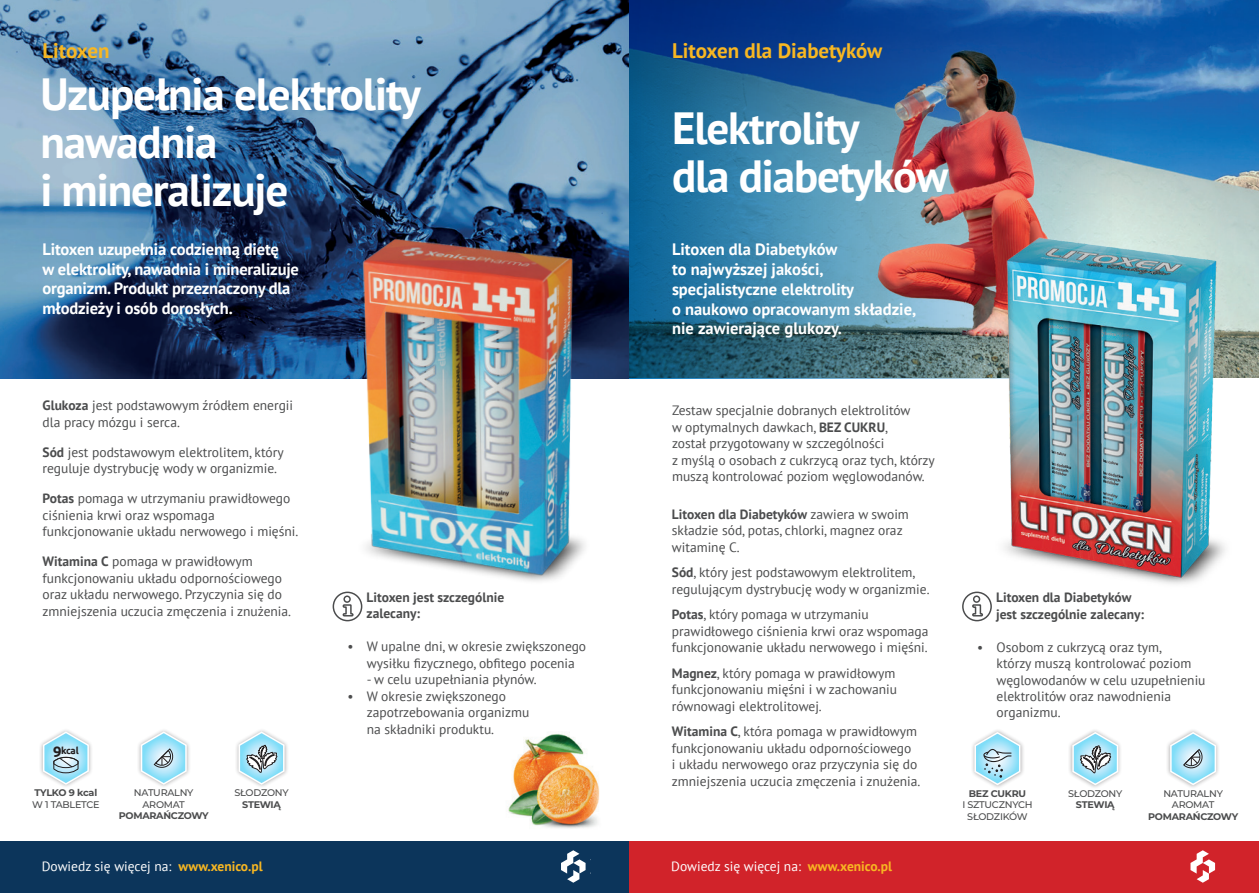
<style>
.page{position:relative;width:1259px;height:893px;background:#fff}
.page>*{position:absolute;margin:0;border:0;box-sizing:border-box;transform-origin:0 0}
.t1{font:700 45px/48px "PT Sans";letter-spacing:-.025em;color:#fff}
.t2{font:700 21px "PT Sans";color:#f8b722}
.t3{font:700 16.5px/19.8px "PT Sans";letter-spacing:-.01em;color:#fff}
.t4{font:13.5px/16.5px "PT Sans";color:#4b4c4d}
.t5{font:700 13.5px/16.5px "PT Sans";color:#4b4c4d}
.t6{font:13.5px "PT Sans";color:#fff}
.t7{font:500 9.6px/11.6px "Montserrat";letter-spacing:-.025em;color:#4b4c4d;text-align:center}
.t8{font:700 9.6px/11.6px "Montserrat";letter-spacing:-.025em;color:#4b4c4d}
.t9{font:700 9.6px "Ubuntu";color:#231f20}
.s1{font-weight:700}
.s2{font-size:15px}
.s3{font-weight:500}
.s4{font-weight:700;color:#f8b722}
</style>
<div class="page">
<img style="left:0;top:0;width:629px;height:378px">
<img style="left:508px;top:734px;width:92px;height:95px">
<div style="left:0;top:841px;width:629px;height:52px;background:#0c355b"></div>
<svg style="left:561px;top:850px;width:24px;height:33px"></svg>
<svg style="left:332px;top:598px;width:31px;height:24px"></svg>
<div style="left:136px;top:727px;width:55px;height:62px;background:#231f20;opacity:.75"></div>
<svg style="left:139px;top:730px;width:48px;height:56px"></svg>
<div style="left:38px;top:727px;width:55px;height:62px;background:#231f20;opacity:.75"></div>
<svg style="left:42px;top:730px;width:48px;height:56px"></svg>
<div style="left:234px;top:727px;width:55px;height:62px;background:#231f20;opacity:.75"></div>
<svg style="left:237px;top:730px;width:48px;height:56px"></svg>
<img style="left:293px;top:229px;width:336px;height:369px">
<div style="left:629px;top:841px;width:630px;height:52px;background:#d1232a"></div>
<svg style="left:1190px;top:850px;width:25px;height:33px"></svg>
<div style="left:1165px;top:728px;width:55px;height:61px;background:#231f20;opacity:.75"></div>
<svg style="left:1168px;top:731px;width:49px;height:55px"></svg>
<svg style="left:962px;top:598px;width:30px;height:24px"></svg>
<div style="left:969px;top:728px;width:56px;height:61px;background:#231f20;opacity:.75"></div>
<svg style="left:973px;top:731px;width:48px;height:55px"></svg>
<div style="left:1067px;top:728px;width:55px;height:61px;background:#231f20;opacity:.75"></div>
<svg style="left:1071px;top:731px;width:48px;height:55px"></svg>
<img style="left:629px;top:0;width:630px;height:377px">
<img style="left:933px;top:230px;width:326px;height:368px">
<p class="t2" style="left:43px;top:37px;width:69px">Litoxen</p>
<h2 class="t2" style="left:672px;top:37px;width:212px">Litoxen dla Diabetyków</h2>
<p class="t1" style="left:40px;top:69px;width:382px">Uzupełnia elektrolity nawadnia<br>i mineralizuje</p>
<h1 class="t1" style="left:672px;top:103px;width:278px">Elektrolity<br>dla diabetyków</h1>
<p class="t3" style="left:43px;top:239px;width:258px">Litoxen uzupełnia codzienną dietę<br>w elektrolity, nawadnia i mineralizuje organizm. Produkt przeznaczony dla młodzieży i osób dorosłych.</p>
<p class="t3" style="left:672px;top:239px;width:246px">Litoxen dla Diabetyków<br>to najwyższej jakości, specjalistyczne elektrolity<br>o naukowo opracowanym składzie, nie zawierające glukozy.</p>
<p class="t4" style="left:43px;top:397px;width:252px"><span class="s1">Glukoza</span> jest podstawowym źródłem energii dla pracy mózgu i serca.</p>
<p class="t4" style="left:43px;top:443px;width:243px"><span class="s1">Sód</span> jest podstawowym elektrolitem, który reguluje dystrybucję wody w organizmie.</p>
<p class="t4" style="left:43px;top:490px;width:257px"><span class="s1">Potas</span> pomaga w utrzymaniu prawidłowego ciśnienia krwi oraz wspomaga funkcjonowanie układu nerwowego i mięśni.</p>
<p class="t4" style="left:43px;top:553px;width:250px"><span class="s1">Witamina C</span> pomaga w prawidłowym funkcjonowaniu układu odpornościowego oraz układu nerwowego. Przyczynia się do zmniejszenia uczucia zmęczenia i znużenia.</p>
<p class="t9" style="left:53px;top:744px;width:27px"><span class="s2">9</span>kcal</p>
<p class="t8" style="left:32px;top:787px;width:69px">TYLKO 9 kcal<br><span class="s3">W 1 TABLETCE</span></p>
<p class="t7" style="left:119px;top:787px;width:92px">NATURALNY<br>AROMAT<br><span class="s1">POMARAŃCZOWY</span></p>
<p class="t7" style="left:234px;top:787px;width:56px">SŁODZONY<br><span class="s1">STEWIĄ</span></p>
<p class="t5" style="left:367px;top:589px;width:139px">Litoxen jest szczególnie zalecany:</p>
<p class="t4" style="left:367px;top:638px;width:221px;text-indent:-19px">• W upalne dni, w okresie zwiększonego wysiłku fizycznego, obfitego pocenia</p>
<p class="t4" style="left:367px;top:671px;width:171px">- w celu uzupełniania płynów.</p>
<p class="t4" style="left:367px;top:688px;width:164px;text-indent:-19px">• W okresie zwiększonego zapotrzebowania organizmu na składniki produktu.</p>
<p class="t4" style="left:672px;top:402px;width:264px">Zestaw specjalnie dobranych elektrolitów<br>w optymalnych dawkach, <span class="s1">BEZ CUKRU</span>,<br>został przygotowany w szczególności<br>z myślą o osobach z cukrzycą oraz tych, którzy muszą kontrolować poziom węglowodanów.</p>
<p class="t4" style="left:672px;top:505px;width:238px"><span class="s1">Litoxen dla Diabetyków</span> zawiera w swoim składzie sód, potas, chlorki, magnez oraz witaminę C.</p>
<p class="t4" style="left:672px;top:564px;width:259px"><span class="s1">Sód</span>, który jest podstawowym elektrolitem, regulującym dystrybucję wody w organizmie.</p>
<p class="t4" style="left:672px;top:606px;width:258px"><span class="s1">Potas</span>, który pomaga w utrzymaniu prawidłowego ciśnienia krwi oraz wspomaga funkcjonowanie układu nerwowego i mięśni.</p>
<p class="t4" style="left:672px;top:664px;width:227px"><span class="s1">Magnez</span>, który pomaga w prawidłowym funkcjonowaniu mięśni i w zachowaniu równowagi elektrolitowej.</p>
<p class="t4" style="left:672px;top:723px;width:250px"><span class="s1">Witamina C</span>, która pomaga w prawidłowym funkcjonowaniu układu odpornościowego<br>i układu nerwowego oraz przyczynia się do zmniejszenia uczucia zmęczenia i znużenia.</p>
<p class="t5" style="left:996px;top:589px;width:150px">Litoxen dla Diabetyków jest szczególnie zalecany:</p>
<p class="t4" style="left:996px;top:638px;width:210px;text-indent:-20px">• Osobom z cukrzycą oraz tym,<br>którzy muszą kontrolować poziom węglowodanów w celu uzupełnieniu elektrolitów oraz nawodnienia organizmu.</p>
<p class="t8" style="left:968px;top:787px;width:59px">BEZ CUKRU</p>
<p class="t7" style="left:962px;top:799px;width:72px">I SZTUCZNYCH<br>SŁODZIKÓW</p>
<p class="t7" style="left:1068px;top:787px;width:56px">SŁODZONY</p>
<p class="t8" style="left:1076px;top:799px;width:40px">STEWIĄ</p>
<p class="t7" style="left:1163px;top:787px;width:61px">NATURALNY<br>AROMAT</p>
<p class="t8" style="left:1148px;top:810px;width:92px">POMARAŃCZOWY</p>
<p class="t6" style="left:42px;top:857px;width:222px">Dowiedz się więcej na: <span class="s4">www.xenico.pl</span></p>
<p class="t6" style="left:671px;top:857px;width:222px">Dowiedz się więcej na: <span class="s4">www.xenico.pl</span></p>
</div>
